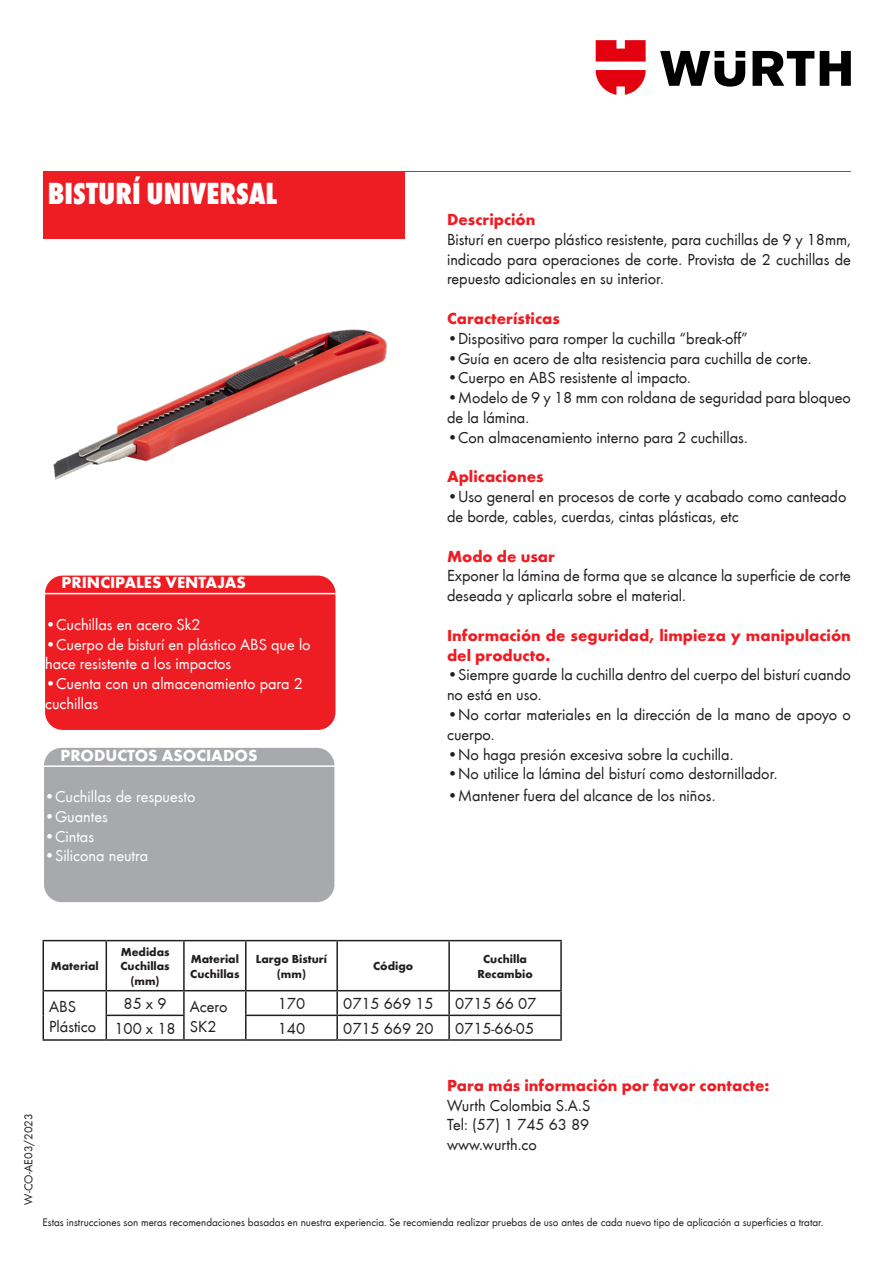
<style>
.page{position:relative;width:893px;height:1263px;background:#fff}
.page>*{position:absolute;margin:0;border:0;box-sizing:border-box;transform-origin:0 0}
.t1{font:800 condensed 31.5px "Wuerth";color:#fff}
.t2{font:16.5px/19.8px "Wuerth";color:#231f20}
.t3{font:16.5px/19.8px "Wuerth";color:#fff}
.t4{font:700 16.5px/19.8px "Wuerth";color:#ee1d23}
.t5{font:700 16.5px "Wuerth";color:#fff}
.t6{font:700 12px/14.4px "Wuerth";color:#231f20;text-align:center}
.t7{font:12px "Wuerth";color:#231f20}
.t8{font:11.25px "Wuerth";color:#231f20}
</style>
<div class="page">
<hr style="left:43px;top:171px;width:808px;height:1px;background:#ee1d23">
<svg style="left:660px;top:51px;width:191px;height:36px"></svg>
<svg style="left:596px;top:40px;width:50px;height:55px"></svg>
<div style="left:43px;top:172px;width:362px;height:67px;background:#ee1d23"></div>
<hr style="left:43px;top:940px;width:63px;height:1px;background:#231f20">
<hr style="left:43px;top:941px;width:1px;height:49px;background:#231f20">
<hr style="left:106px;top:940px;width:78px;height:1px;background:#231f20">
<hr style="left:106px;top:941px;width:1px;height:49px;background:#231f20">
<hr style="left:184px;top:940px;width:62px;height:1px;background:#231f20">
<hr style="left:183px;top:941px;width:2px;height:49px;background:#231f20">
<hr style="left:246px;top:940px;width:91px;height:1px;background:#231f20">
<hr style="left:245px;top:941px;width:2px;height:49px;background:#231f20">
<hr style="left:337px;top:940px;width:112px;height:1px;background:#231f20">
<hr style="left:336px;top:941px;width:2px;height:49px;background:#231f20">
<hr style="left:449px;top:940px;width:113px;height:1px;background:#231f20">
<hr style="left:448px;top:941px;width:2px;height:49px;background:#231f20">
<hr style="left:560px;top:941px;width:2px;height:49px;background:#231f20">
<hr style="left:43px;top:990px;width:63px;height:1px;background:#231f20">
<hr style="left:106px;top:990px;width:78px;height:1px;background:#231f20">
<hr style="left:184px;top:990px;width:62px;height:1px;background:#231f20">
<hr style="left:183px;top:991px;width:2px;height:23px;background:#231f20">
<hr style="left:246px;top:990px;width:91px;height:1px;background:#231f20">
<hr style="left:245px;top:991px;width:2px;height:23px;background:#231f20">
<hr style="left:337px;top:990px;width:112px;height:1px;background:#231f20">
<hr style="left:336px;top:991px;width:2px;height:23px;background:#231f20">
<hr style="left:449px;top:990px;width:113px;height:1px;background:#231f20">
<hr style="left:448px;top:991px;width:2px;height:23px;background:#231f20">
<hr style="left:560px;top:991px;width:2px;height:23px;background:#231f20">
<svg style="left:43px;top:991px;width:1px;height:48px"></svg>
<hr style="left:106px;top:1014px;width:79px;height:2px;background:#231f20">
<svg style="left:106px;top:991px;width:1px;height:48px"></svg>
<hr style="left:183px;top:1016px;width:2px;height:23px;background:#231f20">
<hr style="left:245px;top:1014px;width:92px;height:2px;background:#231f20">
<hr style="left:245px;top:1016px;width:2px;height:23px;background:#231f20">
<hr style="left:337px;top:1014px;width:112px;height:2px;background:#231f20">
<hr style="left:336px;top:1016px;width:2px;height:23px;background:#231f20">
<hr style="left:449px;top:1014px;width:113px;height:2px;background:#231f20">
<hr style="left:448px;top:1016px;width:2px;height:23px;background:#231f20">
<hr style="left:560px;top:1016px;width:2px;height:23px;background:#231f20">
<hr style="left:43px;top:1039px;width:63px;height:2px;background:#231f20">
<hr style="left:106px;top:1039px;width:78px;height:2px;background:#231f20">
<hr style="left:184px;top:1039px;width:62px;height:2px;background:#231f20">
<hr style="left:246px;top:1039px;width:91px;height:2px;background:#231f20">
<hr style="left:337px;top:1039px;width:112px;height:2px;background:#231f20">
<hr style="left:449px;top:1039px;width:113px;height:2px;background:#231f20">
<img style="left:53px;top:329px;width:334px;height:151px">
<div style="left:43px;top:747px;width:292px;height:156px;background:#a8a9ad;border-radius:18px"></div>
<div style="left:43px;top:746px;width:293px;height:158px;border:2px solid #fff;border-radius:18px"></div>
<div style="left:44px;top:575px;width:292px;height:156px;background:#ee1d23;border-radius:18px"></div>
<div style="left:44px;top:574px;width:293px;height:157px;border:2px solid #fff;border-radius:18px"></div>
<hr style="left:43px;top:765px;width:293px;height:2px;background:#fff">
<hr style="left:44px;top:593px;width:293px;height:1px;background:#fff">
<p class="t1" style="left:48px;top:171px;width:231px">BISTURÍ UNIVERSAL</p>
<p class="t5" style="left:62px;top:571px;width:186px">PRINCIPALES VENTAJAS</p>
<p class="t3" style="left:45px;top:613px;width:157px">•Cuchillas en acero Sk2</p>
<p class="t3" style="left:45px;top:633px;width:267px">•Cuerpo de bisturí en plástico ABS que lo hace resistente a los impactos</p>
<p class="t3" style="left:45px;top:673px;width:259px">•Cuenta con un almacenamiento para 2 cuchillas</p>
<p class="t5" style="left:61px;top:743px;width:198px">PRODUCTOS ASOCIADOS</p>
<p class="t3" style="left:44px;top:786px;width:153px">•Cuchillas de respuesto</p>
<p class="t3" style="left:44px;top:805px;width:65px">•Guantes</p>
<p class="t3" style="left:44px;top:825px;width:52px">•Cintas</p>
<p class="t3" style="left:44px;top:845px;width:106px">•Silicona neutra</p>
<p class="t4" style="left:447px;top:208px;width:90px">Descripción</p>
<p class="t2" style="left:447px;top:229px;width:405px;text-align:justify">Bisturí en cuerpo plástico resistente, para cuchillas de 9 y 18mm, indicado para operaciones de corte. Provista de 2 cuchillas de repuesto adicionales en su interior.</p>
<p class="t4" style="left:447px;top:307px;width:114px">Características</p>
<p class="t2" style="left:447px;top:328px;width:302px">•Dispositivo para romper la cuchilla “break-off”</p>
<p class="t2" style="left:447px;top:347px;width:366px">•Guía en acero de alta resistencia para cuchilla de corte.</p>
<p class="t2" style="left:447px;top:367px;width:245px">•Cuerpo en ABS resistente al impacto.</p>
<p class="t2" style="left:447px;top:387px;width:405px">•Modelo de 9 y 18 mm con roldana de seguridad para bloqueo de la lámina.</p>
<p class="t2" style="left:447px;top:427px;width:302px">•Con almacenamiento interno para 2 cuchillas.</p>
<p class="t4" style="left:447px;top:466px;width:98px">Aplicaciones</p>
<p class="t2" style="left:447px;top:486px;width:401px">•Uso general en procesos de corte y acabado como canteado</p>
<p class="t2" style="left:447px;top:506px;width:293px">de borde, cables, cuerdas, cintas plásticas, etc</p>
<p class="t4" style="left:447px;top:545px;width:109px">Modo de usar</p>
<p class="t2" style="left:447px;top:565px;width:405px">Exponer la lámina de forma que se alcance la superficie de corte deseada y aplicarla sobre el material.</p>
<p class="t4" style="left:447px;top:624px;width:405px">Información de seguridad, limpieza y manipulación del producto.</p>
<p class="t2" style="left:447px;top:664px;width:405px">•Siempre guarde la cuchilla dentro del cuerpo del bisturí cuando no está en uso.</p>
<p class="t2" style="left:447px;top:704px;width:405px">•No cortar materiales en la dirección de la mano de apoyo o cuerpo.</p>
<p class="t2" style="left:447px;top:743px;width:288px">•No haga presión excesiva sobre la cuchilla.</p>
<p class="t2" style="left:447px;top:763px;width:332px">•No utilice la lámina del bisturí como destornillador.</p>
<p class="t2" style="left:447px;top:785px;width:270px">•Mantener fuera del alcance de los niños.</p>
<p class="t6" style="left:51px;top:958px;width:50px">Material</p>
<p class="t6" style="left:121px;top:944px;width:51px">Medidas<br>Cuchillas (mm)</p>
<p class="t6" style="left:190px;top:951px;width:51px;text-align:left">Material<br>Cuchillas</p>
<p class="t6" style="left:256px;top:951px;width:73px">Largo Bisturí (mm)</p>
<p class="t6" style="left:373px;top:958px;width:42px">Código</p>
<p class="t6" style="left:477px;top:951px;width:57px">Cuchilla<br>Recambio</p>
<p class="t2" style="left:49px;top:995px;width:49px">ABS<br>Plástico</p>
<p class="t2" style="left:124px;top:993px;width:44px">85 x 9</p>
<p class="t2" style="left:190px;top:995px;width:39px">Acero<br>SK2</p>
<p class="t2" style="left:278px;top:993px;width:29px">170</p>
<p class="t2" style="left:343px;top:993px;width:92px">0715 669 15</p>
<p class="t2" style="left:455px;top:993px;width:83px">0715 66 07</p>
<p class="t2" style="left:114px;top:1018px;width:63px">100 x 18</p>
<p class="t2" style="left:278px;top:1018px;width:29px">140</p>
<p class="t2" style="left:343px;top:1018px;width:92px">0715 669 20</p>
<p class="t2" style="left:455px;top:1018px;width:80px">0715-66-05</p>
<p class="t7" style="left:20px;top:1205px;width:93px;rotate:-90deg">W-CO-AE03/2023</p>
<p class="t4" style="left:447px;top:1074px;width:324px">Para más información por favor contacte:</p>
<p class="t2" style="left:447px;top:1094px;width:145px">Wurth Colombia S.A.S</p>
<p class="t2" style="left:447px;top:1114px;width:144px">Tel: (57) 1 745 63 89</p>
<p class="t2" style="left:447px;top:1134px;width:91px">www.wurth.co</p>
<p class="t8" style="left:43px;top:1214px;width:782px">Estas instrucciones son meras recomendaciones basadas en nuestra experiencia. Se recomienda realizar pruebas de uso antes de cada nuevo tipo de aplicación a superficies a tratar.</p>
</div>
